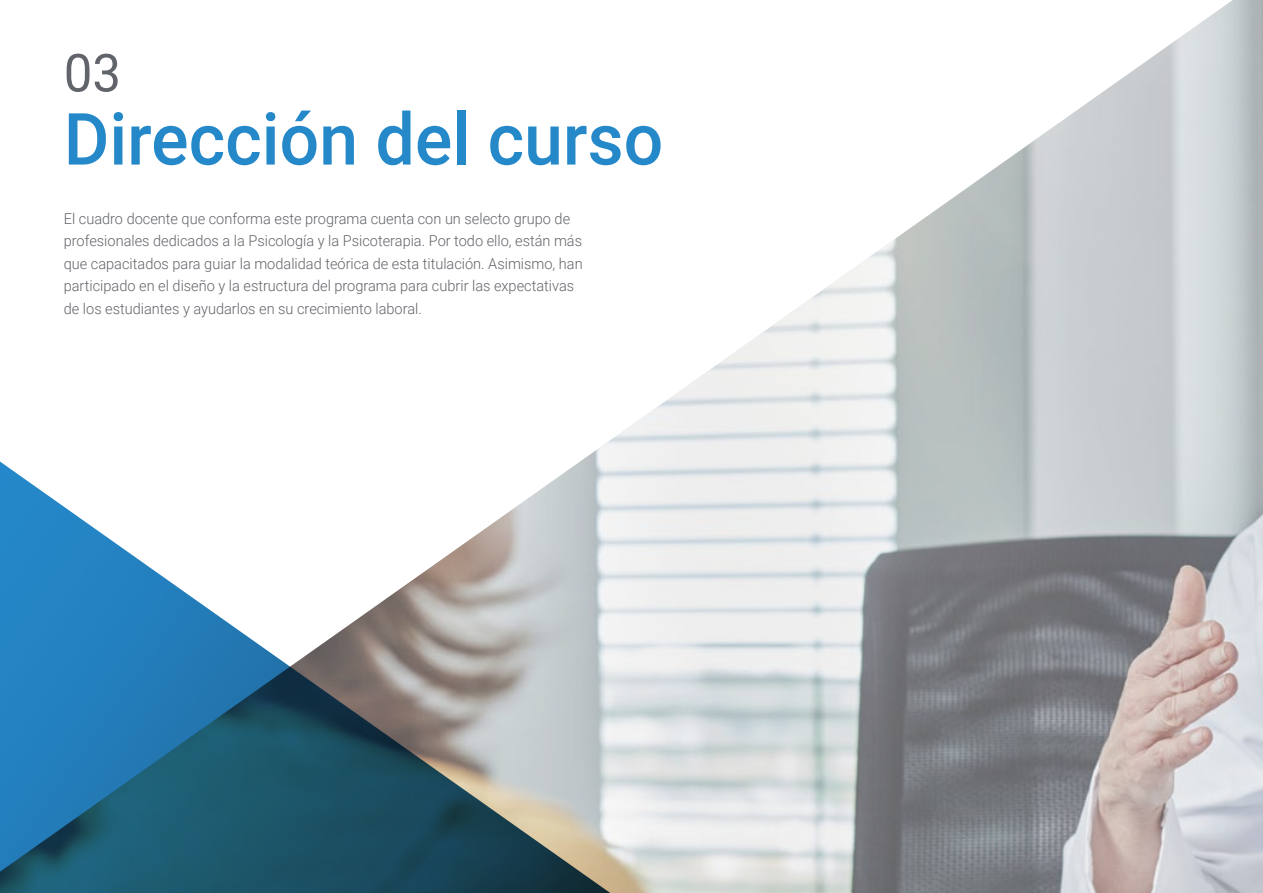
<style>
.page{position:relative;width:1263px;height:893px;background:#fff}
.page>*{position:absolute;margin:0;border:0;box-sizing:border-box;transform-origin:0 0}
.t1{font:500 72px "Roboto";color:#2488c9}
.t2{font:52.5px "Roboto";color:#61646a}
.t3{font:300 15px/22.5px "Roboto";color:#61646a}
</style>
<div class="page">
<img style="left:603px;top:0;width:660px;height:893px">
<svg style="left:0;top:446px;width:640px;height:447px"></svg>
<h2 class="t2" style="left:64px;top:36px;width:59px">03</h2>
<h1 class="t1" style="left:64px;top:89px;width:601px">Dirección del curso</h1>
<p class="t3" style="left:64px;top:207px;width:520px">El cuadro docente que conforma este programa cuenta con un selecto grupo de profesionales dedicados a la Psicología y la Psicoterapia. Por todo ello, están más que capacitados para guiar la modalidad teórica de esta titulación. Asimismo, han participado en el diseño y la estructura del programa para cubrir las expectativas de los estudiantes y ayudarlos en su crecimiento laboral.</p>
</div>
